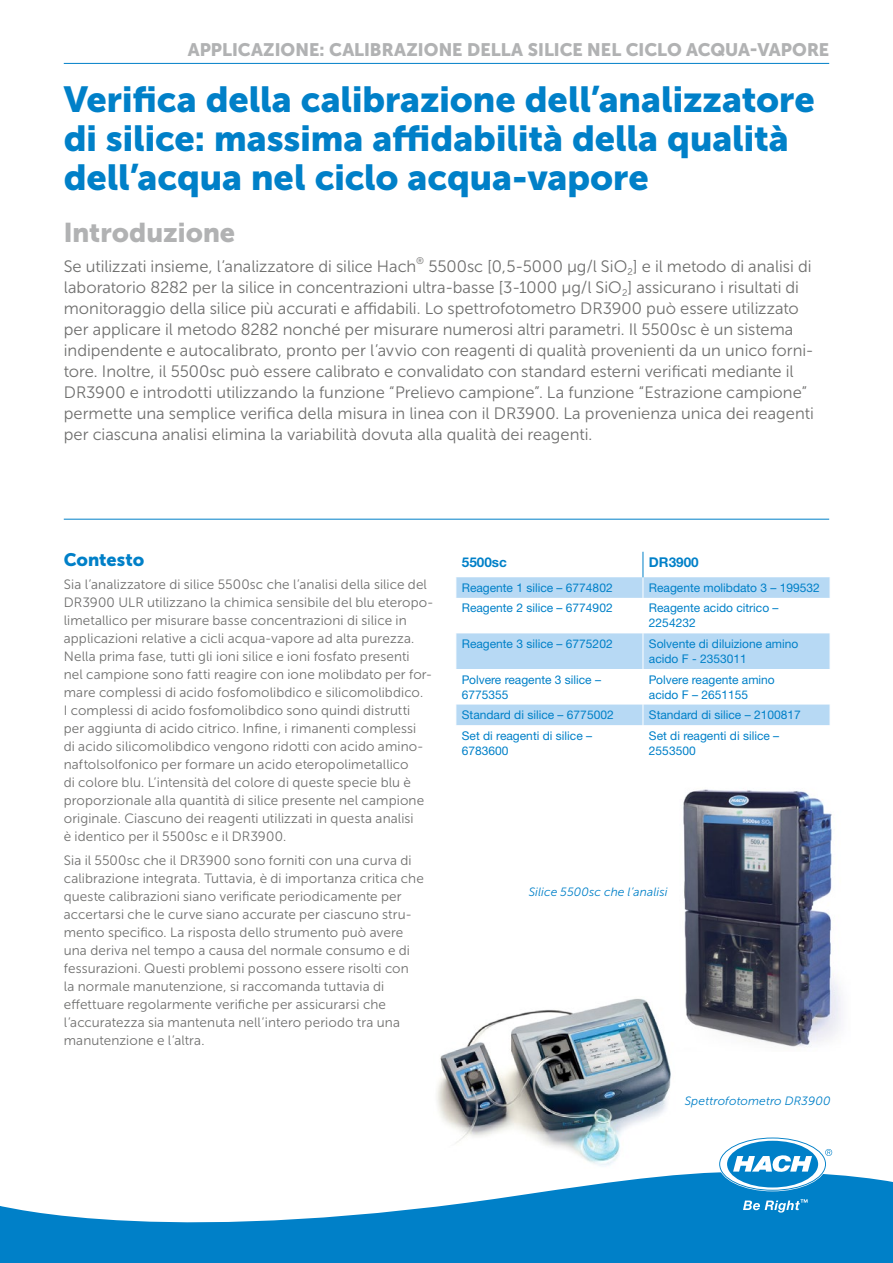
<style>
.page{position:relative;width:893px;height:1263px;background:#fff}
.page>*{position:absolute;margin:0;border:0;box-sizing:border-box;transform-origin:0 0}
.t1{font:36px/39px "Museo Sans Cyrl 900";color:#0080c8}
.t2{font:27px "Museo Sans Cyrl 900";color:#b1b2b3}
.t3{font:18px "Museo Sans Cyrl 900";color:#b1b2b3}
.t4{font:18px "Museo Sans Cyrl 900";letter-spacing:-.005em;color:#0080c8}
.t5{font:16.5px/21px "Museo Sans Cyrl 300";color:#6f6f6e}
.t6{font:13.5px/18px "Museo Sans Cyrl 300";letter-spacing:.01em;color:#6f6f6e}
.t7{font:700 13.5px "Helvetica Neue LTW1 G";color:#0080c8}
.t8{font:12px/15px "Helvetica Neue LTW1 G";color:#0080c8}
.t9{font:italic 12px "Museo Sans Cyrl 300";letter-spacing:.01em;color:#0080c8}
.t10{font:9.6px "Museo Sans Cyrl 300";color:#6f6f6e}
</style>
<div class="page">
<img style="left:683px;top:789px;width:158px;height:258px">
<hr style="left:64px;top:63px;width:765px;height:1px;background:#0080c8">
<hr style="left:64px;top:519px;width:765px;height:1px;background:#0080c8">
<img style="left:437px;top:998px;width:234px;height:169px">
<svg style="left:0;top:1168px;width:893px;height:95px;fill:#0080c8"></svg>
<svg style="left:720px;top:1138px;width:112px;height:52px"></svg>
<svg style="left:743px;top:1199px;width:65px;height:13px"></svg>
<svg style="left:456px;top:577px;width:374px;height:148px"></svg>
<hr style="left:643px;top:598px;width:1px;height:35px;background:#fff">
<hr style="left:643px;top:633px;width:1px;height:36px;background:#fff">
<hr style="left:643px;top:669px;width:1px;height:35px;background:#fff">
<svg style="left:643px;top:704px;width:1px;height:21px"></svg>
<svg style="left:643px;top:552px;width:1px;height:46px"></svg>
<h3 class="t3" style="left:188px;top:39px;width:643px">APPLICAZIONE: CALIBRAZIONE DELLA SILICE NEL CICLO ACQUA-VAPORE</h3>
<h1 class="t1" style="left:64px;top:80px;width:752px">Verifica della calibrazione dell’analizzatore di silice: massima affidabilità della qualità dell’acqua nel ciclo acqua-vapore</h1>
<h2 class="t2" style="left:64px;top:217px;width:173px">Introduzione</h2>
<p class="t5" style="left:64px;top:256px;width:354px">Se utilizzati insieme, l’analizzatore di silice Hach</p>
<p class="t10" style="left:416px;top:255px;width:9px">®</p>
<p class="t5" style="left:64px;top:256px;width:752px;text-indent:365px">5500sc [0,5-5000 μg/l SiO<sub>2</sub>] e il metodo di analisi di laboratorio 8282 per la silice in concentrazioni ultra-basse [3-1000 μg/l SiO<sub>2</sub>] assicurano i risultati di monitoraggio della silice più accurati e affidabili. Lo spettrofotometro DR3900 può essere utilizzato per applicare il metodo 8282 nonché per misurare numerosi altri parametri. Il 5500sc è un sistema indipendente e autocalibrato, pronto per l’avvio con reagenti di qualità provenienti da un unico forni&shy;tore. Inoltre, il 5500sc può essere calibrato e convalidato con standard esterni verificati mediante il DR3900 e introdotti utilizzando la funzione “Prelievo campione”. La funzione “Estrazione campione” permette una semplice verifica della misura in linea con il DR3900. La provenienza unica dei reagenti per ciascuna analisi elimina la variabilità dovuta alla qualità dei reagenti.</p>
<h3 class="t4" style="left:64px;top:550px;width:82px">Contesto</h3>
<p class="t6" style="left:64px;top:575px;width:371px">Sia l’analizzatore di silice 5500sc che l’analisi della silice del DR3900 ULR utilizzano la chimica sensibile del blu eteropo&shy;limetallico per misurare basse concentrazioni di silice in applicazioni relative a cicli acqua-vapore ad alta purezza.<br>Nella prima fase, tutti gli ioni silice e ioni fosfato presenti<br>nel campione sono fatti reagire con ione molibdato per for&shy;mare complessi di acido fosfomolibdico e silicomolibdico.<br>I complessi di acido fosfomolibdico sono quindi distrutti per aggiunta di acido citrico. Infine, i rimanenti complessi<br>di acido silicomolibdico vengono ridotti con acido amino&shy;naftolsolfonico per formare un acido eteropolimetallico<br>di colore blu. L’intensità del colore di queste specie blu è proporzionale alla quantità di silice presente nel campione originale. Ciascuno dei reagenti utilizzati in questa analisi<br>è identico per il 5500sc e il DR3900.</p>
<p class="t6" style="left:64px;top:852px;width:361px">Sia il 5500sc che il DR3900 sono forniti con una curva di calibrazione integrata. Tuttavia, è di importanza critica che queste calibrazioni siano verificate periodicamente per accertarsi che le curve siano accurate per ciascuno stru&shy;mento specifico. La risposta dello strumento può avere una deriva nel tempo a causa del normale consumo e di fessurazioni. Questi problemi possono essere risolti con<br>la normale manutenzione, si raccomanda tuttavia di effettuare regolarmente verifiche per assicurarsi che l’accuratezza sia mantenuta nell’intero periodo tra una manutenzione e l’altra.</p>
<p class="t7" style="left:462px;top:554px;width:47px">5500sc</p>
<p class="t7" style="left:649px;top:554px;width:51px">DR3900</p>
<p class="t8" style="left:462px;top:580px;width:152px">Reagente 1 silice – 6774802</p>
<p class="t8" style="left:649px;top:580px;width:172px">Reagente molibdato 3 – 199532</p>
<p class="t8" style="left:462px;top:600px;width:152px">Reagente 2 silice – 6774902</p>
<p class="t8" style="left:649px;top:600px;width:131px">Reagente acido citrico –<br>2254232</p>
<p class="t8" style="left:462px;top:636px;width:152px">Reagente 3 silice – 6775202</p>
<p class="t8" style="left:649px;top:636px;width:151px">Solvente di diluizione amino acido F - 2353011</p>
<p class="t8" style="left:462px;top:672px;width:141px">Polvere reagente 3 silice –<br>6775355</p>
<p class="t8" style="left:649px;top:672px;width:127px">Polvere reagente amino acido F – 2651155</p>
<p class="t8" style="left:462px;top:707px;width:153px">Standard di silice – 6775002</p>
<p class="t8" style="left:649px;top:707px;width:153px">Standard di silice – 2100817</p>
<p class="t8" style="left:462px;top:728px;width:132px">Set di reagenti di silice –<br>6783600</p>
<p class="t8" style="left:649px;top:728px;width:132px">Set di reagenti di silice –<br>2553500</p>
<p class="t9" style="left:529px;top:885px;width:140px">Silice 5500sc che l’analisi</p>
<p class="t9" style="left:685px;top:1094px;width:147px">Spettrofotometro DR3900</p>
</div>
